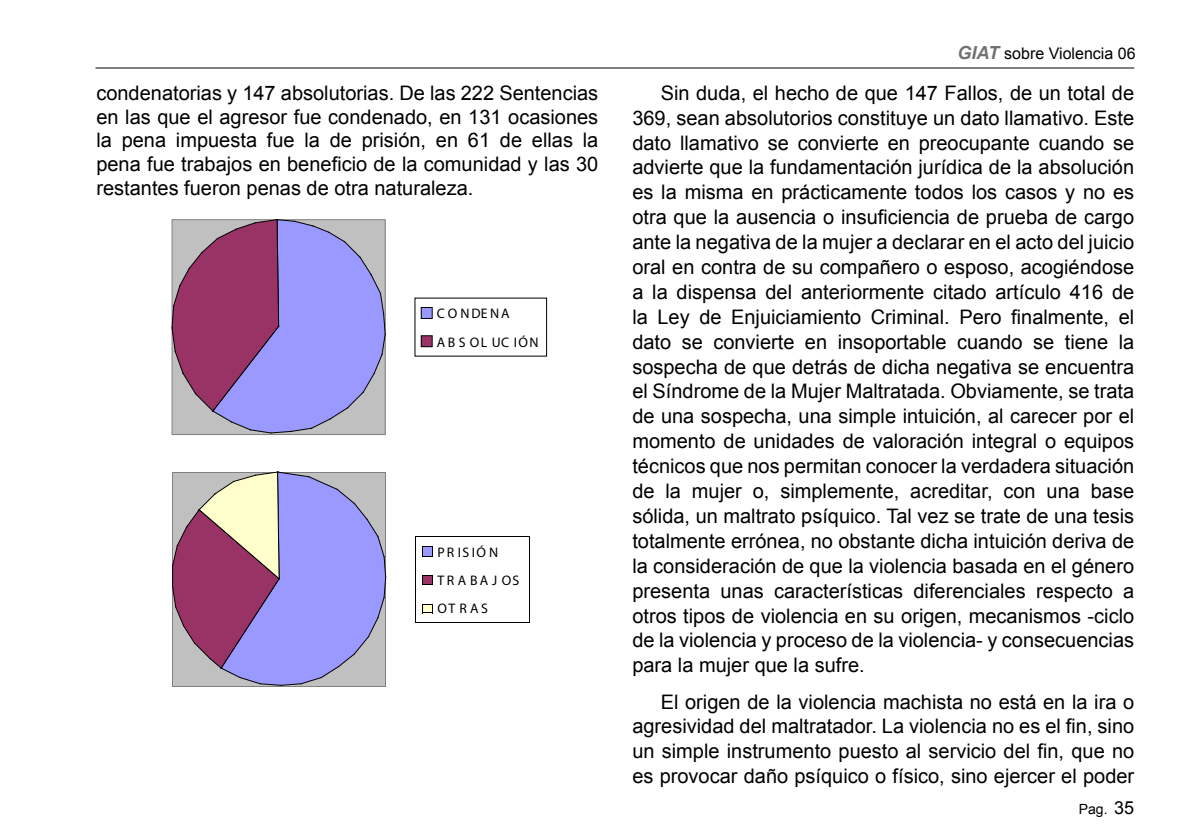
<style>
.page{position:relative;width:1191px;height:840px;background:#fff}
.page>*{position:absolute;margin:0;border:0;box-sizing:border-box;transform-origin:0 0}
.t1{font:20px/24.8px "Arial";color:#000;text-align:justify}
.t2{font:16px "Arial";color:#000}
.t3{font:14px "Arial";color:#000}
.t4{font:13.8px/28.2px "Myriad Pro";letter-spacing:.18em;color:#000}
.t5{font:13.8px/28.2px "Myriad Pro";letter-spacing:.135em;color:#000}
.s1{font-weight:700;font-style:italic;font-size:18px;color:#707173}
.s2{font-size:18px}
</style>
<div class="page">
<hr style="left:95px;top:68px;width:1039px;height:1px;background:#000">
<svg style="left:171px;top:219px;width:215px;height:214px;background:#9e7fbd"></svg>
<div style="left:421px;top:307px;width:11px;height:11px;background:#99f"></div>
<div style="left:421px;top:307px;width:11px;height:12px;border:1px solid #000"></div>
<div style="left:421px;top:335px;width:11px;height:11px;background:#936"></div>
<div style="left:421px;top:335px;width:11px;height:12px;border:1px solid #000"></div>
<hr style="left:172px;top:685px;width:214px;height:1px;background:#808080">
<svg style="left:172px;top:471px;width:214px;height:214px;background:#a792c6"></svg>
<hr style="left:415px;top:536px;width:115px;height:1px;background:#000">
<hr style="left:529px;top:536px;width:1px;height:86px;background:#000">
<hr style="left:415px;top:621px;width:115px;height:1px;background:#000">
<hr style="left:415px;top:536px;width:1px;height:86px;background:#000">
<svg style="left:422px;top:546px;width:11px;height:10px"></svg>
<svg style="left:422px;top:575px;width:11px;height:10px"></svg>
<svg style="left:422px;top:604px;width:11px;height:9px"></svg>
<p class="t1" style="left:96px;top:81px;width:503px;line-height:23.8px">condenatorias y 1 47 absolutorias. De las 222 Sentencias en las que el agresor fue condenado, en 1 31 ocasiones la pena impuesta fue la de prisión, en 61 de ellas la pena fue trabajos en beneficio de la comunidad y las 30 restantes fueron penas de otra naturaleza.</p>
<p class="t5" style="left:437px;top:299px;width:103px">CONDENA<br>ABS OL UC IÓN</p>
<p class="t4" style="left:437px;top:537px;width:84px">PRISIÓN<br>TRABAJOS<br>OTRAS</p>
<p class="t2" style="left:957px;top:45px;width:179px"><span class="s1">GIAT</span> sobre Violencia 06</p>
<p class="t1" style="left:632px;top:80px;width:503px;text-indent:28px">Sin duda, el hecho de que 1 47 Fallos, de un total de 369, sean absolutorios constituye un dato llamativo. Este dato llamativo se convierte en preocupante cuando se advierte que la fundamentación jurídica de la absolución es la misma en prácticamente todos los casos y no es otra que la ausencia o insuficiencia de prueba de cargo ante la negativa de la mujer a declarar en el acto del juicio oral en contra de su compañero o esposo, acogiéndose a la dispensa del anteriormente citado artículo 41 6 de la Ley de Enjuiciamiento Criminal. Pero finalmente, el dato se convierte en insoportable cuando se tiene la sospecha de que detrás de dicha negativa se encuentra el Síndrome de la Mujer Maltratada. Obviamente, se trata de una sospecha, una simple intuición, al carecer por el momento de unidades de valoración integral o equipos técnicos que nos permitan conocer la verdadera situación de la mujer o, simplemente, acreditar, con una base sólida, un maltrato psíquico. Tal vez se trate de una tesis totalmente errónea, no obstante dicha intuición deriva de la consideración de que la violencia basada en el género presenta unas características diferenciales respecto a otros tipos de violencia en su origen, mecanismos -ciclo de la violencia y proceso de la violencia- y consecuencias para la mujer que la sufre.</p>
<p class="t1" style="left:632px;top:688px;width:503px;text-indent:28px">El origen de la violencia machista no está en la ira o agresividad del maltratador. La violencia no es el fin, sino un simple instrumento puesto al servicio del fin, que no es provocar daño psíquico o físico, sino ejercer el poder</p>
<p class="t3" style="left:1078px;top:800px;width:57px">Pag. <span class="s2">35</span></p>
</div>
